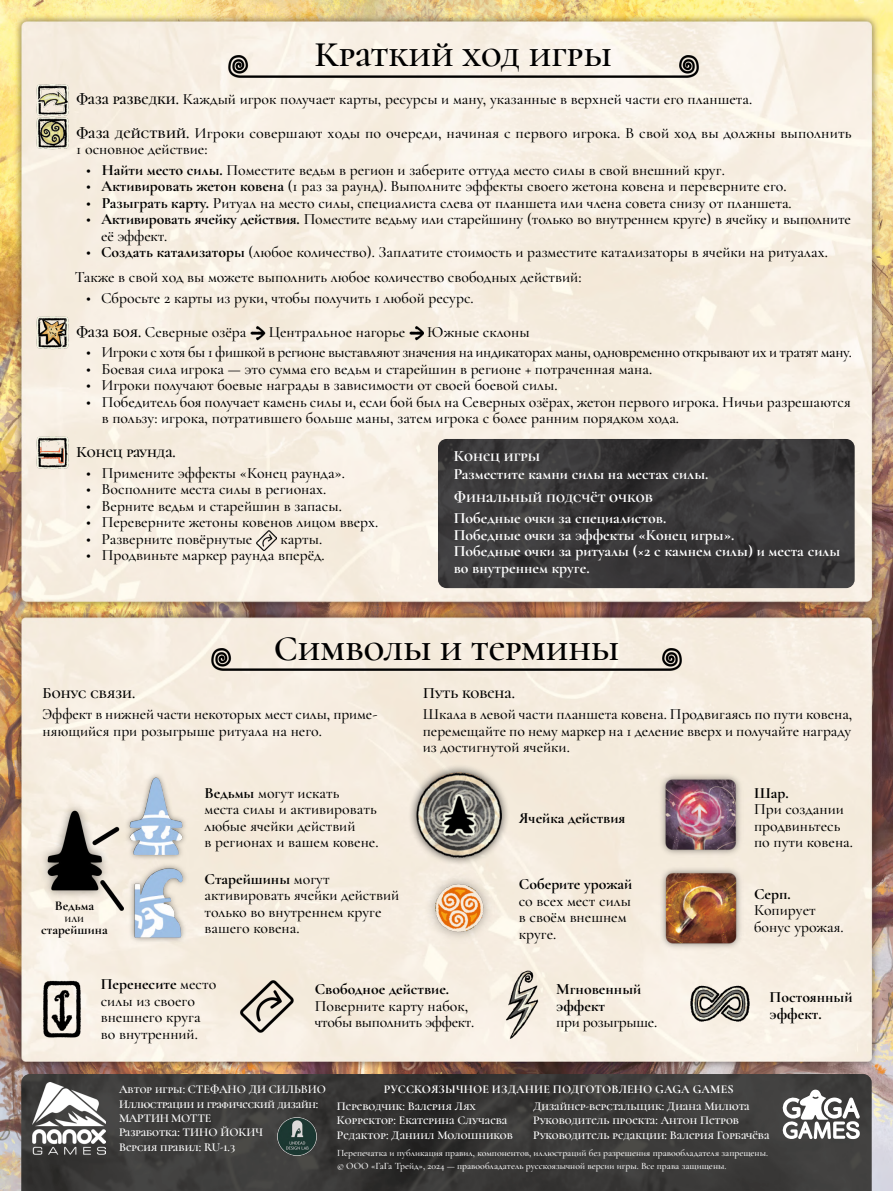
<style>
.page{position:relative;width:893px;height:1191px;background:#fff}
.page>*{position:absolute;margin:0;border:0;box-sizing:border-box;transform-origin:0 0}
.t1{font:600 36px "Cormorant Di";color:#000}
.t2{font:500 15.75px/16.5px "Cormorant Garamond";color:#000}
.t3{font:700 15.75px/16.5px "Cormorant Garamond";color:#fff}
.t4{font:500 15.75px "Cormorant Garamond";letter-spacing:-.025em;color:#000}
.t5{font:700 15.75px/16.5px "Cormorant Garamond";color:#000}
.t6{font:500 15.75px/16.5px "Cormorant Garamond";letter-spacing:-.02em;color:#000}
.t7{font:600 15.75px "Cormorant Di";color:#000}
.t8{font:700 15.75px "Cormorant Di";color:#fff}
.t9{font:700 13.5px "Cormorant Garamond";color:#000}
.t10{font:500 13.5px "Cormorant Garamond";color:#000}
.t11{font:600 12px/14.4px "Cormorant Di";color:#fff}
.t12{font:700 12px "Cormorant Di";letter-spacing:.01em;color:#fff}
.t13{font:500 9.75px/12.6px "Cormorant Garamond";color:#fff}
.s1{font-family:"Cormorant Di";font-weight:600}
.s2{font-weight:700}
</style>
<div class="page">
<img style="left:0;top:0;width:893px;height:1191px">
<img style="left:250px;top:324px;width:15px;height:17px">
<img style="left:409px;top:324px;width:15px;height:17px">
<img style="left:256px;top:530px;width:21px;height:20px">
<img style="left:229px;top:55px;width:469px;height:22px">
<img style="left:31px;top:77px;width:43px;height:34px">
<img style="left:31px;top:111px;width:43px;height:45px">
<img style="left:31px;top:310px;width:43px;height:45px">
<img style="left:31px;top:430px;width:43px;height:45px">
<img style="left:212px;top:649px;width:469px;height:21px">
<img style="left:685px;top:972px;width:70px;height:62px">
<img style="left:500px;top:963px;width:43px;height:80px">
<img style="left:241px;top:980px;width:52px;height:52px">
<img style="left:33px;top:956px;width:57px;height:83px">
<img style="left:124px;top:773px;width:64px;height:88px">
<img style="left:38px;top:801px;width:86px;height:110px">
<img style="left:129px;top:862px;width:60px;height:82px">
<img style="left:424px;top:872px;width:71px;height:72px">
<div style="left:408px;top:764px;width:102px;height:102px;background:#000;opacity:.75"></div>
<img style="left:417px;top:773px;width:85px;height:85px">
<img style="left:658px;top:773px;width:85px;height:85px">
<img style="left:658px;top:865px;width:85px;height:85px">
<img style="left:438px;top:439px;width:417px;height:149px">
<img style="left:21px;top:1074px;width:851px;height:117px">
<img style="left:32px;top:1082px;width:73px;height:74px">
<svg style="left:781px;top:1089px;width:79px;height:50px"></svg>
<img style="left:278px;top:1117px;width:38px;height:38px">
<h1 class="t1" style="left:315px;top:33px;width:298px">Краткий ход игры</h1>
<p class="t2" style="left:76px;top:82px;width:777px;line-height:33.5px"><span class="s1">Фаза разведки.</span> Каждый игрок получает карты, ресурсы и ману, указанные в верхней части его планшета.<br><span class="s1">Фаза действий.</span> Игроки совершают ходы по очереди, начиная с первого игрока. В свой ход вы должны выполнить</p>
<p class="t2" style="left:76px;top:141px;width:133px">1 основное действие:</p>
<p class="t2" style="left:86px;top:161px;width:640px">• <span class="s2">Найти место силы.</span> Поместите ведьм в регион и заберите оттуда место силы в свой внешний круг.</p>
<p class="t2" style="left:86px;top:178px;width:702px">• <span class="s2">Активировать жетон ковена</span> (1 раз за раунд). Выполните эффекты своего жетона ковена и переверните его.</p>
<p class="t2" style="left:86px;top:194px;width:707px">• <span class="s2">Разыграть карту.</span> Ритуал на место силы, специалиста слева от планшета или члена совета снизу от планшета.</p>
<p class="t2" style="left:101px;top:211px;width:751px;text-indent:-15px">• <span class="s2">Активировать ячейку действия.</span> Поместите ведьму или старейшину (только во внутреннем круге) в ячейку и выполните её эффект.</p>
<p class="t2" style="left:75px;top:240px;width:754px;line-height:25px;text-indent:11px">• <span class="s2">Создать катализаторы</span> (любое количество). Заплатите стоимость и разместите катализаторы в ячейки на ритуалах.<br>Также в свой ход вы можете выполнить любое количество свободных действий:</p>
<p class="t2" style="left:76px;top:281px;width:399px;line-height:33.5px;text-indent:10px">• Сбросьте 2 карты из руки, чтобы получить 1 любой ресурс.<br><span class="s1">Фаза боя.</span> Северные озёра</p>
<p class="t2" style="left:269px;top:323px;width:138px">Центральное нагорье</p>
<p class="t2" style="left:427px;top:323px;width:104px">Южные склоны</p>
<p class="t4" style="left:86px;top:343px;width:767px">• Игроки с хотя бы 1 фишкой в регионе выставляют значения на индикаторах маны, одновременно открывают их и тратят ману.</p>
<p class="t2" style="left:86px;top:360px;width:567px">• Боевая сила игрока — это сумма его ведьм и старейшин в регионе + потраченная мана.</p>
<p class="t2" style="left:86px;top:377px;width:473px">• Игроки получают боевые награды в зависимости от своей боевой силы.</p>
<p class="t2" style="left:102px;top:393px;width:750px;text-indent:-16px">• Победитель боя получает камень силы и, если бой был на Северных озёрах, жетон первого игрока. Ничьи разрешаются в пользу: игрока, потратившего больше маны, затем игрока с более ранним порядком хода.</p>
<p class="t7" style="left:77px;top:442px;width:101px">Конец раунда.</p>
<p class="t2" style="left:86px;top:464px;width:260px">• Примените эффекты «Конец раунда».</p>
<p class="t2" style="left:86px;top:481px;width:242px">• Восполните места силы в регионах.</p>
<p class="t2" style="left:86px;top:497px;width:257px">• Верните ведьм и старейшин в запасы.</p>
<p class="t2" style="left:86px;top:514px;width:293px">• Переверните жетоны ковенов лицом вверх.</p>
<p class="t2" style="left:86px;top:530px;width:168px">• Разверните повёрнутые</p>
<p class="t2" style="left:280px;top:530px;width:43px">карты.</p>
<p class="t2" style="left:86px;top:547px;width:240px">• Продвиньте маркер раунда вперёд.</p>
<p class="t8" style="left:454px;top:446px;width:88px">Конец игры</p>
<p class="t3" style="left:454px;top:466px;width:256px">Разместите камни силы на местах силы.</p>
<p class="t8" style="left:454px;top:487px;width:201px">Финальный подсчёт очков</p>
<p class="t3" style="left:454px;top:509px;width:388px">Победные очки за специалистов.<br>Победные очки за эффекты «Конец игры».<br>Победные очки за ритуалы (×2 с камнем силы) и места силы во внутреннем круге.</p>
<h1 class="t1" style="left:274px;top:626px;width:347px">Символы и термины</h1>
<p class="t7" style="left:43px;top:683px;width:94px">Бонус связи.</p>
<p class="t2" style="left:43px;top:705px;width:336px">Эффект в нижней части некоторых мест силы, приме&shy;няющийся при розыгрыше ритуала на него.</p>
<p class="t7" style="left:423px;top:683px;width:93px">Путь ковена.</p>
<p class="t2" style="left:423px;top:705px;width:431px;text-align:justify">Шкала в левой части планшета ковена. Продвигаясь по пути ковена, перемещайте по нему маркер на 1 деление вверх и получайте награду из достигнутой ячейки.</p>
<p class="t9" style="left:55px;top:897px;width:41px">Ведьма</p>
<p class="t10" style="left:65px;top:909px;width:21px">или</p>
<p class="t9" style="left:41px;top:921px;width:68px">старейшина</p>
<p class="t2" style="left:204px;top:784px;width:176px"><span class="s2">Ведьмы</span> могут искать<br>места силы и активировать любые ячейки действий<br>в регионах и вашем ковене.</p>
<p class="t5" style="left:519px;top:809px;width:108px">Ячейка действия</p>
<p class="t2" style="left:204px;top:870px;width:196px"><span class="s2">Старейшины</span> могут активировать ячейки действий только во внутреннем круге вашего ковена.</p>
<p class="t5" style="left:519px;top:875px;width:115px">Соберите урожай</p>
<p class="t2" style="left:519px;top:892px;width:114px">со всех мест силы в своём внешнем круге.</p>
<p class="t2" style="left:101px;top:975px;width:117px"><span class="s2">Перенесите</span> место силы из своего внешнего круга во внутренний.</p>
<p class="t5" style="left:315px;top:980px;width:136px">Свободное действие.</p>
<p class="t6" style="left:315px;top:997px;width:161px">Поверните карту набок, чтобы выполнить эффект.</p>
<p class="t5" style="left:556px;top:980px;width:87px">Мгновенный эффект</p>
<p class="t6" style="left:556px;top:1013px;width:103px">при розыгрыше.</p>
<p class="t5" style="left:754px;top:784px;width:36px">Шар.</p>
<p class="t2" style="left:754px;top:801px;width:100px">При создании продвиньтесь по пути ковена.</p>
<p class="t5" style="left:754px;top:885px;width:38px">Серп.</p>
<p class="t2" style="left:754px;top:902px;width:91px">Копирует бонус урожая.</p>
<p class="t5" style="left:770px;top:988px;width:84px">Постоянный эффект.</p>
<p class="t11" style="left:119px;top:1082px;width:209px">Автор игры: СТЕФАНО ДИ СИЛЬВИО<br>Иллюстрации и графический дизайн:<br>МАРТИН МОТТЕ<br>Разработка: ТИНО ЙОКИЧ<br>Версия правил: RU-1.3</p>
<p class="t12" style="left:384px;top:1082px;width:351px">РУССКОЯЗЫЧНОЕ ИЗДАНИЕ ПОДГОТОВЛЕНО GAGA GAMES</p>
<p class="t11" style="left:337px;top:1098px;width:178px">Переводчик: Валерия Лях<br>Корректор: Екатерина Случаева<br>Редактор: Даниил Молошников</p>
<p class="t11" style="left:533px;top:1098px;width:238px">Дизайнер-верстальщик: Диана Милюта<br>Руководитель проекта: Антон Петров<br>Руководитель редакции: Валерия Горбачёва</p>
<p class="t13" style="left:337px;top:1146px;width:432px">Перепечатка и публикация правил, компонентов, иллюстраций без разрешения правообладателя запрещены. © ООО «ГаГа Трейд», 2024 — правообладатель русскоязычной версии игры. Все права защищены.</p>
</div>
